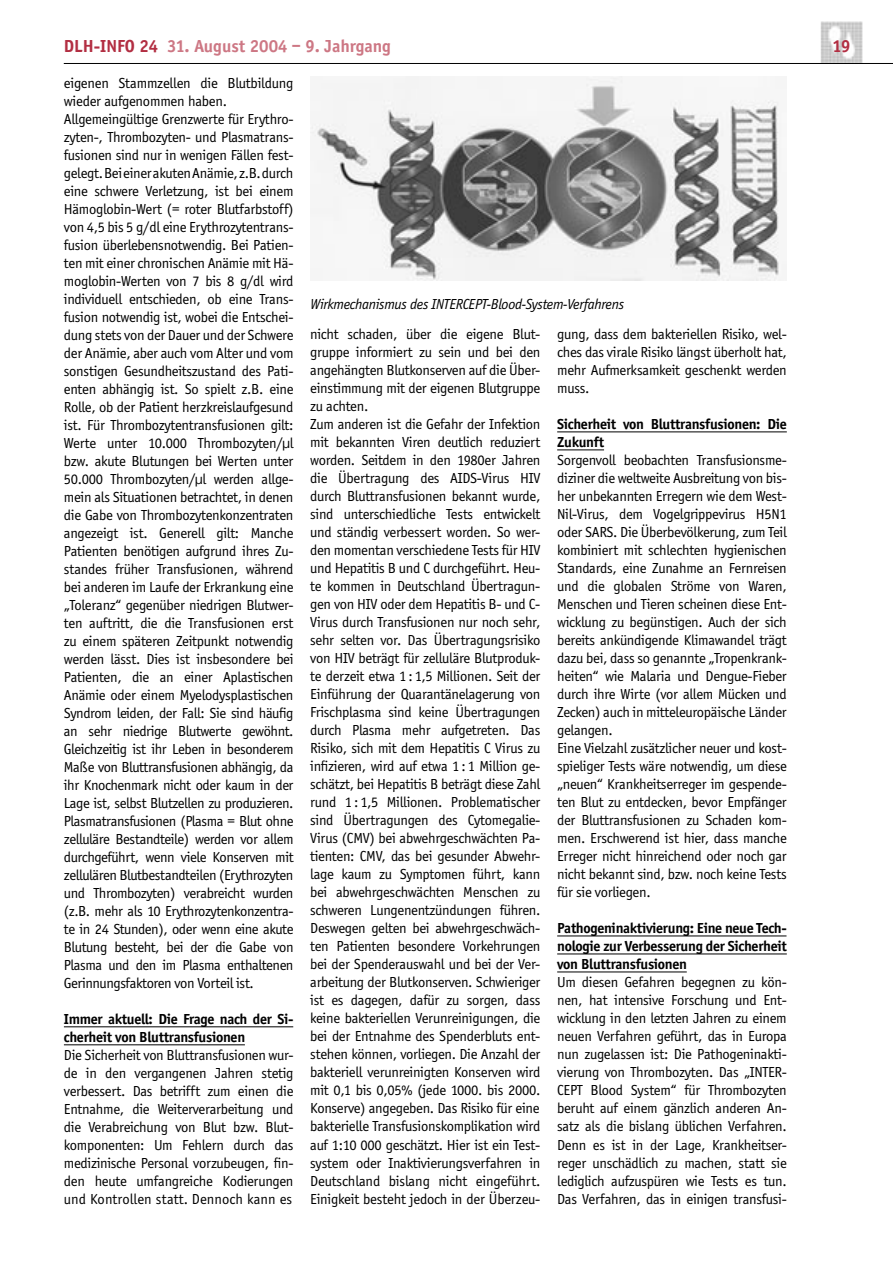
<style>
.page{position:relative;width:893px;height:1263px;background:#fff}
.page>*{position:absolute;margin:0;border:0;box-sizing:border-box;transform-origin:0 0}
.t1{font:700 18px "Officina Sans";color:#cd7784}
.t2{font:700 18px "Officina Sans";color:#b22e42}
.t3{font:15px/18px "Officina Sans";letter-spacing:-.02em;color:#000}
.t4{font:700 15px/18px "Officina Sans";letter-spacing:-.02em;color:#000}
.t5{font:italic 15px "Officina Sans";letter-spacing:-.02em;color:#000}
.s1{color:#b22e42}
</style>
<div class="page">
<img style="left:820px;top:21px;width:43px;height:42px">
<hr style="left:64px;top:63px;width:829px;height:1px;background:#000">
<img style="left:311px;top:76px;width:476px;height:204px">
<hr style="left:64px;top:1026px;width:229px;height:1px;background:#000">
<hr style="left:64px;top:1044px;width:181px;height:1px;background:#000">
<hr style="left:557px;top:432px;width:230px;height:1px;background:#000">
<hr style="left:557px;top:450px;width:47px;height:1px;background:#000">
<hr style="left:557px;top:936px;width:229px;height:1px;background:#000">
<hr style="left:557px;top:954px;width:230px;height:1px;background:#000">
<hr style="left:557px;top:972px;width:130px;height:1px;background:#000">
<p class="t1" style="left:64px;top:35px;width:329px"><span class="s1">DLH-INFO 24</span> 31. August 2004 – 9. Jahrgang</p>
<p class="t3" style="left:64px;top:74px;width:231px">eigenen Stammzellen die Blutbildung wieder aufgenommen haben.<br>Allgemeingültige Grenzwerte für Erythro&shy;zyten-, Thrombozyten- und Plasmatrans&shy;fusionen sind nur in wenigen Fällen fest&shy;gelegt. Bei einer akuten Anämie, z.B. durch eine schwere Verletzung, ist bei einem Hämoglobin-Wert (= roter Blutfarbstoff) von 4,5 bis 5 g/dl eine Erythrozytentrans&shy;fusion überlebensnotwendig. Bei Patien&shy;ten mit einer chronischen Anämie mit Hä&shy;moglobin-Werten von 7 bis 8 g/dl wird individuell entschieden, ob eine Trans&shy;fusion notwendig ist, wobei die Entschei&shy;dung stets von der Dauer und der Schwere der Anämie, aber auch vom Alter und vom sonstigen Gesundheitszustand des Pati&shy;enten abhängig ist. So spielt z.B. eine Rolle, ob der Patient herzkreislaufgesund ist. Für Thrombozytentransfusionen gilt:<br>Werte unter 10.000 Thrombozyten/µl bzw. akute Blutungen bei Werten unter 50.000 Thrombozyten/µl werden allge&shy;mein als Situationen betrachtet, in denen die Gabe von Thrombozytenkonzentraten angezeigt ist. Generell gilt: Manche Patienten benötigen aufgrund ihres Zu&shy;standes früher Transfusionen, während bei anderen im Laufe der Erkrankung eine „Toleranz“ gegenüber niedrigen Blutwer&shy;ten auftritt, die die Transfusionen erst zu einem späteren Zeitpunkt notwendig werden lässt. Dies ist insbesondere bei Patienten, die an einer Aplastischen Anämie oder einem Myelodysplastischen Syndrom leiden, der Fall: Sie sind häufig an sehr niedrige Blutwerte gewöhnt.<br>Gleichzeitig ist ihr Leben in besonderem Maße von Bluttransfusionen abhängig, da ihr Knochenmark nicht oder kaum in der Lage ist, selbst Blutzellen zu produzieren.<br>Plasmatransfusionen (Plasma = Blut ohne zelluläre Bestandteile) werden vor allem durchgeführt, wenn viele Konserven mit zellulären Blutbestandteilen (Erythrozyten und Thrombozyten) verabreicht wurden (z.B. mehr als 10 Erythrozytenkonzentra&shy;te in 24 Stunden), oder wenn eine akute Blutung besteht, bei der die Gabe von Plasma und den im Plasma enthaltenen Gerinnungsfaktoren von Vorteil ist.</p>
<p class="t4" style="left:64px;top:1010px;width:231px">Immer aktuell: Die Frage nach der Si&shy;cherheit von Bluttransfusionen</p>
<p class="t3" style="left:64px;top:1046px;width:231px;text-align:justify">Die Sicherheit von Bluttransfusionen wur&shy;de in den vergangenen Jahren stetig verbessert. Das betrifft zum einen die Entnahme, die Weiterverarbeitung und die Verabreichung von Blut bzw. Blut&shy;komponenten: Um Fehlern durch das medizinische Personal vorzubeugen, fin&shy;den heute umfangreiche Kodierungen und Kontrollen statt. Dennoch kann es</p>
<p class="t5" style="left:311px;top:296px;width:315px">Wirkmechanismus des INTERCEPT-Blood-System-Verfahrens</p>
<p class="t3" style="left:310px;top:326px;width:232px">nicht schaden, über die eigene Blut&shy;gruppe informiert zu sein und bei den angehängten Blutkonserven auf die Über&shy;einstimmung mit der eigenen Blutgruppe zu achten.<br>Zum anderen ist die Gefahr der Infektion mit bekannten Viren deutlich reduziert worden. Seitdem in den 1980er Jahren die Übertragung des AIDS-Virus HIV durch Bluttransfusionen bekannt wurde, sind unterschiedliche Tests entwickelt und ständig verbessert worden. So wer&shy;den momentan verschiedene Tests für HIV und Hepatitis B und C durchgeführt. Heu&shy;te kommen in Deutschland Übertragun&shy;gen von HIV oder dem Hepatitis B- und C-Virus durch Transfusionen nur noch sehr, sehr selten vor. Das Übertragungsrisiko von HIV beträgt für zelluläre Blutproduk&shy;te derzeit etwa 1 : 1,5 Millionen. Seit der Einführung der Quarantänelagerung von Frischplasma sind keine Übertragungen durch Plasma mehr aufgetreten. Das Risiko, sich mit dem Hepatitis C Virus zu infizieren, wird auf etwa 1 : 1 Million ge&shy;schätzt, bei Hepatitis B beträgt diese Zahl rund 1 : 1,5 Millionen. Problematischer sind Übertragungen des Cytomegalie-Virus (CMV) bei abwehrgeschwächten Pa&shy;tienten: CMV, das bei gesunder Abwehr&shy;lage kaum zu Symptomen führt, kann bei abwehrgeschwächten Menschen zu schweren Lungenentzündungen führen.<br>Deswegen gelten bei abwehrgeschwäch&shy;ten Patienten besondere Vorkehrungen bei der Spenderauswahl und bei der Ver&shy;arbeitung der Blutkonserven. Schwieriger ist es dagegen, dafür zu sorgen, dass keine bakteriellen Verunreinigungen, die bei der Entnahme des Spenderbluts ent&shy;stehen können, vorliegen. Die Anzahl der bakteriell verunreinigten Konserven wird mit 0,1 bis 0,05% (jede 1000. bis 2000.<br>Konserve) angegeben. Das Risiko für eine bakterielle Transfusionskomplikation wird auf 1:10 000 geschätzt. Hier ist ein Test&shy;system oder Inaktivierungsverfahren in Deutschland bislang nicht eingeführt.<br>Einigkeit besteht jedoch in der Überzeu-</p>
<p class="t3" style="left:557px;top:326px;width:231px;text-align:justify">gung, dass dem bakteriellen Risiko, wel&shy;ches das virale Risiko längst überholt hat, mehr Aufmerksamkeit geschenkt werden muss.</p>
<p class="t4" style="left:557px;top:415px;width:231px">Sicherheit von Bluttransfusionen: Die<br>Zukunft</p>
<p class="t3" style="left:557px;top:452px;width:231px">Sorgenvoll beobachten Transfusionsme&shy;diziner die weltweite Ausbreitung von bis&shy;her unbekannten Erregern wie dem West-Nil-Virus, dem Vogelgrippevirus H5N1 oder SARS. Die Überbevölkerung, zum Teil kombiniert mit schlechten hygienischen Standards, eine Zunahme an Fernreisen und die globalen Ströme von Waren, Menschen und Tieren scheinen diese Ent&shy;wicklung zu begünstigen. Auch der sich bereits ankündigende Klimawandel trägt dazu bei, dass so genannte „Tropenkrank&shy;heiten“ wie Malaria und Dengue-Fieber durch ihre Wirte (vor allem Mücken und Zecken) auch in mitteleuropäische Länder gelangen.<br>Eine Vielzahl zusätzlicher neuer und kost&shy;spieliger Tests wäre notwendig, um diese „neuen“ Krankheitserreger im gespende&shy;ten Blut zu entdecken, bevor Empfänger der Bluttransfusionen zu Schaden kom&shy;men. Erschwerend ist hier, dass manche Erreger nicht hinreichend oder noch gar nicht bekannt sind, bzw. noch keine Tests für sie vorliegen.</p>
<p class="t4" style="left:557px;top:919px;width:231px;text-align:justify">Pathogeninaktivierung: Eine neue Tech&shy;nologie zur Verbesserung der Sicherheit von Bluttransfusionen</p>
<p class="t3" style="left:557px;top:974px;width:231px;text-align:justify">Um diesen Gefahren begegnen zu kön&shy;nen, hat intensive Forschung und Ent&shy;wicklung in den letzten Jahren zu einem neuen Verfahren geführt, das in Europa nun zugelassen ist: Die Pathogeninakti&shy;vierung von Thrombozyten. Das „INTER-CEPT Blood System“ für Thrombozyten beruht auf einem gänzlich anderen An&shy;satz als die bislang üblichen Verfahren.<br>Denn es ist in der Lage, Krankheitser&shy;reger unschädlich zu machen, statt sie lediglich aufzuspüren wie Tests es tun.<br>Das Verfahren, das in einigen transfusi-</p>
<p class="t2" style="left:832px;top:36px;width:19px">19</p>
</div>
